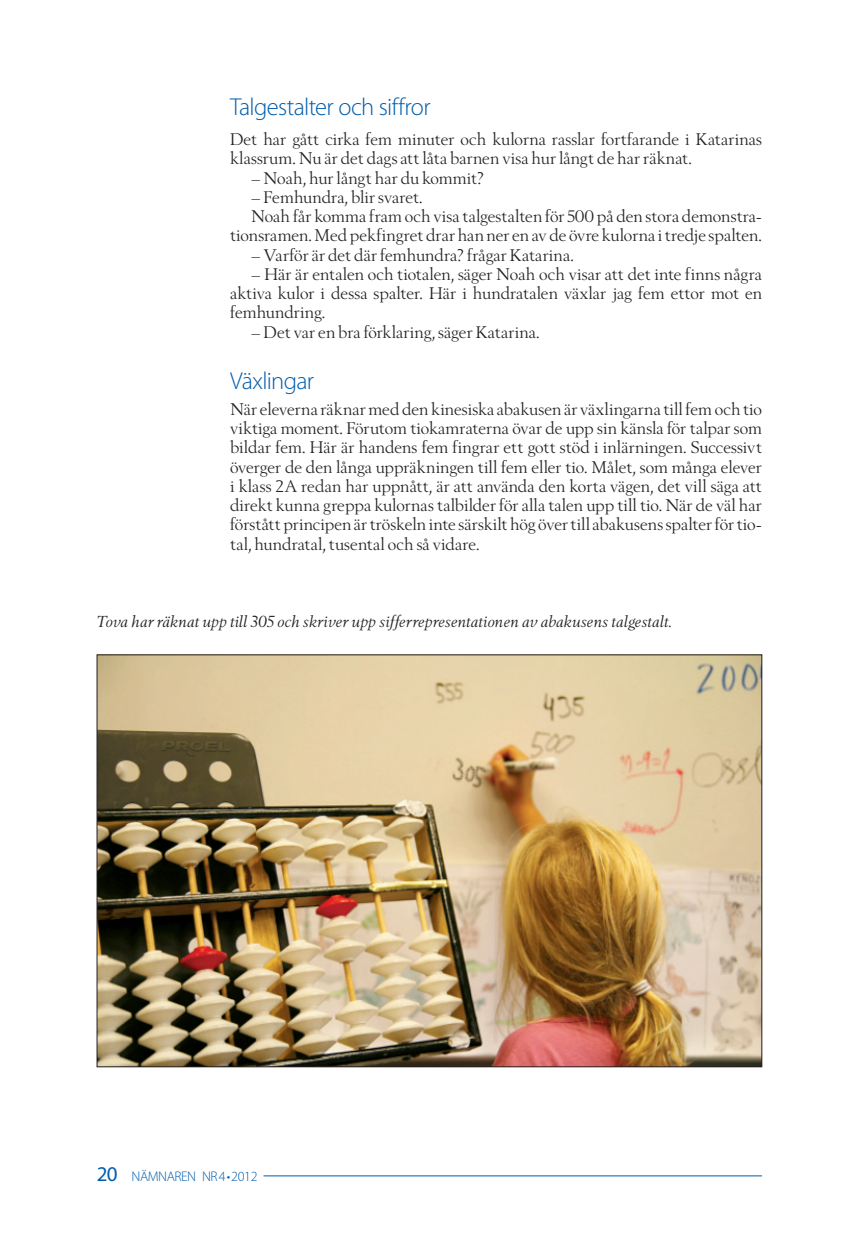
<style>
.page{position:relative;width:859px;height:1241px;background:#fff}
.page>*{position:absolute;margin:0;border:0;box-sizing:border-box;transform-origin:0 0}
.t1{font:300 24.5px "Myriad Pro";letter-spacing:-.025em;color:#015dad}
.t2{font:16.62px/19.2px "Berling Nova Display Pro";letter-spacing:.005em;color:#231f20;text-align:justify}
.t3{font:italic 15.75px "Berling Nova Display Pro";letter-spacing:.005em;color:#231f20}
.t4{font:300 14px "Myriad Pro";letter-spacing:-.03em;color:#015dad}
.s1{font-weight:400;font-size:21px}
</style>
<div class="page">
<hr style="left:263px;top:1175px;width:498px;height:1px;background:#015dad">
<img style="left:99px;top:656px;width:660px;height:408px">
<h1 class="t1" style="left:230px;top:94px;width:202px">Talgestalter och siffror</h1>
<p class="t2" style="left:230px;top:129px;width:533px">Det har gått cirka fem minuter och kulorna rasslar fortfarande i Katarinas klassrum. Nu är det dags att låta barnen visa hur långt de har räknat.</p>
<p class="t2" style="left:251px;top:168px;width:234px">– Noah, hur långt har du kommit?</p>
<p class="t2" style="left:251px;top:187px;width:173px">– Femhundra, blir svaret.</p>
<p class="t2" style="left:251px;top:206px;width:512px">Noah får komma fram och visa talgestalten för 500 på den stora demonstra-</p>
<p class="t2" style="left:230px;top:226px;width:533px">tionsramen. Med pekfingret drar han ner en av de övre kulorna i tredje spalten.</p>
<p class="t2" style="left:251px;top:245px;width:324px">– Varför är det där femhundra? frågar Katarina.</p>
<p class="t2" style="left:230px;top:264px;width:533px;text-indent:21px">– Här är entalen och tiotalen, säger Noah och visar att det inte finns några aktiva kulor i dessa spalter. Här i hundratalen växlar jag fem ettor mot en femhundring.</p>
<p class="t2" style="left:251px;top:322px;width:290px">– Det var en bra förklaring, säger Katarina.</p>
<h1 class="t1" style="left:230px;top:367px;width:85px">Växlingar</h1>
<p class="t2" style="left:230px;top:399px;width:533px">När eleverna räknar med den kinesiska abakusen är växlingarna till fem och tio viktiga moment. Förutom tiokamraterna övar de upp sin känsla för talpar som bildar fem. Här är handens fem fingrar ett gott stöd i inlärningen. Successivt överger de den långa uppräkningen till fem eller tio. Målet, som många elever i klass 2A redan har uppnått, är att använda den korta vägen, det vill säga att direkt kunna greppa kulornas talbilder för alla talen upp till tio. När de väl har förstått principen är tröskeln inte särskilt hög över till abakusens spalter för tio&shy;tal, hundratal, tusental och så vidare.</p>
<p class="t3" style="left:97px;top:612px;width:576px">Tova har räknat upp till 305 och skriver upp sifferrepresentationen av abakusens talgestalt.</p>
<p class="t4" style="left:97px;top:1168px;width:162px"><span class="s1">20</span> Nämnaren nr4•2012</p>
</div>
